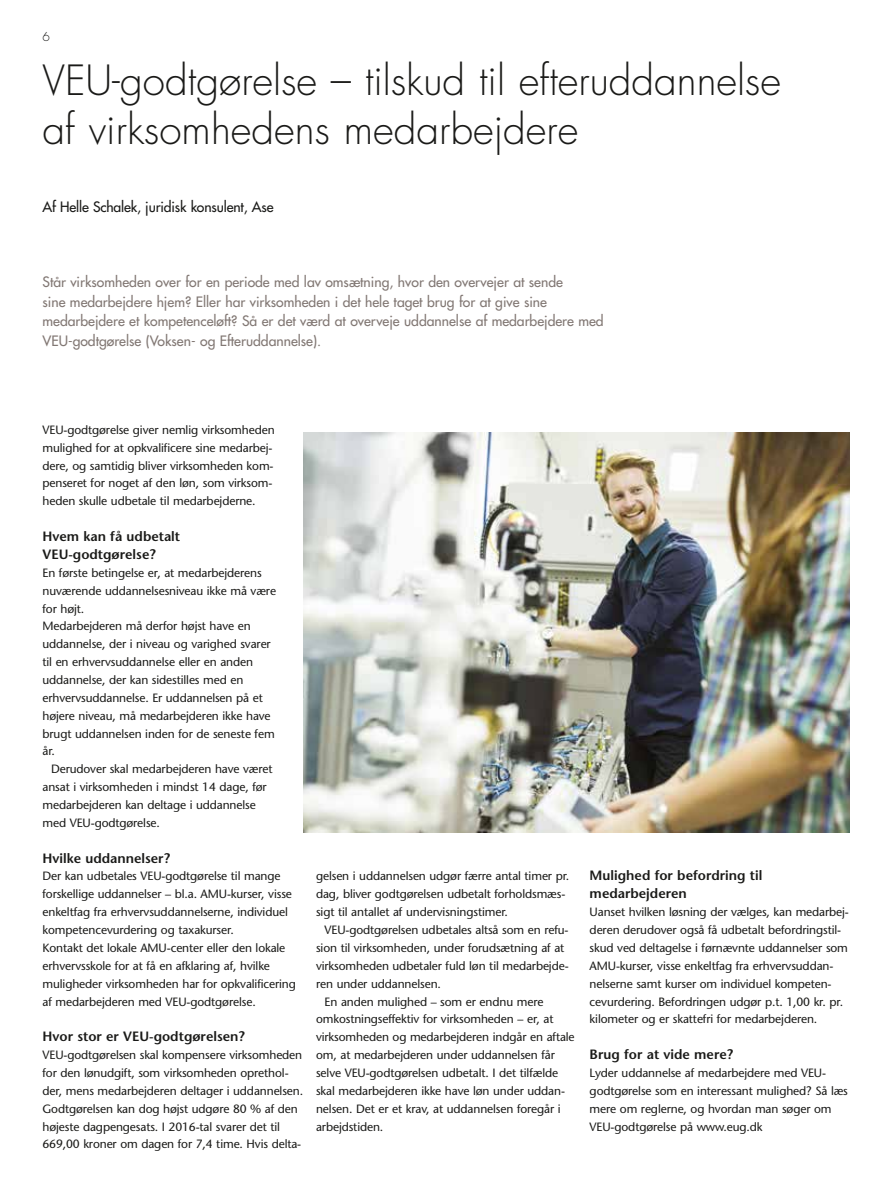
<style>
.page{position:relative;width:893px;height:1191px;background:#fff}
.page>*{position:absolute;margin:0;border:0;box-sizing:border-box;transform-origin:0 0}
.t1{font:300 40.5px/49.5px "Futura";color:#1a1a18}
.t2{font:13.95px/19.5px "Futura";color:#827874}
.t3{font:13.95px "Futura";letter-spacing:-.01em;color:#1a1a18}
.t4{font:600 13.5px/18px "Stone Sans";color:#1a1a18}
.t5{font:12px/17.9px "Stone Sans";letter-spacing:-.01em;color:#1a1a18}
.t6{font:300 12px "Futura";color:#1a1a18}
</style>
<div class="page">
<img style="left:303px;top:433px;width:547px;height:399px">
<p class="t6" style="left:43px;top:29px;width:9px">6</p>
<h1 class="t1" style="left:43px;top:56px;width:740px">VEU-godtgørelse – tilskud til efteruddannelse af virksomhedens medarbejdere</h1>
<p class="t3" style="left:43px;top:198px;width:233px">Af Helle Schalek, juridisk konsulent, Ase</p>
<p class="t2" style="left:43px;top:272px;width:563px">Står virksomheden over for en periode med lav omsætning, hvor den overvejer at sende<br>sine medarbejdere hjem? Eller har virksomheden i det hele taget brug for at give sine medarbejdere et kompetenceløft? Så er det værd at overveje uddannelse af medarbejdere med VEU-godtgørelse (Voksen- og Efteruddannelse).</p>
<p class="t5" style="left:43px;top:421px;width:234px">VEU-godtgørelse giver nemlig virksomheden mulighed for at opkvalificere sine medarbej&shy;dere, og samtidig bliver virksomheden kom&shy;penseret for noget af den løn, som virksom&shy;heden skulle udbetale til medarbejderne.</p>
<p class="t4" style="left:43px;top:527px;width:139px">Hvem kan få udbetalt<br>VEU-godtgørelse?</p>
<p class="t5" style="left:43px;top:563px;width:235px">En første betingelse er, at medarbejderens nuværende uddannelsesniveau ikke må være for højt.<br>Medarbejderen må derfor højst have en uddannelse, der i niveau og varighed svarer til en erhvervsuddannelse eller en anden uddannelse, der kan sidestilles med en erhvervsuddannelse. Er uddannelsen på et højere niveau, må medarbejderen ikke have brugt uddannelsen inden for de seneste fem år.</p>
<p class="t5" style="left:43px;top:760px;width:232px;text-indent:9px">Derudover skal medarbejderen have været ansat i virksomheden i mindst 14 dage, før medarbejderen kan deltage i uddannelse med VEU-godtgørelse.</p>
<p class="t4" style="left:43px;top:849px;width:129px">Hvilke uddannelser?</p>
<p class="t5" style="left:43px;top:867px;width:255px">Der kan udbetales VEU-godtgørelse til mange forskellige uddannelser – bl.a. AMU-kurser, visse enkeltfag fra erhvervsuddannelserne, individuel kompetencevurdering og taxakurser.<br>Kontakt det lokale AMU-center eller den lokale erhvervsskole for at få en afklaring af, hvilke muligheder virksomheden har for opkvalificering af medarbejderen med VEU-godtgørelse.</p>
<p class="t4" style="left:43px;top:1027px;width:204px">Hvor stor er VEU-godtgørelsen?</p>
<p class="t5" style="left:43px;top:1046px;width:262px">VEU-godtgørelsen skal kompensere virksomheden for den lønudgift, som virksomheden oprethol&shy;der, mens medarbejderen deltager i uddannelsen.<br>Godtgørelsen kan dog højst udgøre 80 % af den højeste dagpengesats. I 2016-tal svarer det til 669,00 kroner om dagen for 7,4 time. Hvis delta-</p>
<p class="t5" style="left:316px;top:867px;width:255px">gelsen i uddannelsen udgør færre antal timer pr. dag, bliver godtgørelsen udbetalt forholdsmæs&shy;sigt til antallet af undervisningstimer.</p>
<p class="t5" style="left:325px;top:921px;width:245px">VEU-godtgørelsen udbetales altså som en refu-</p>
<p class="t5" style="left:316px;top:938px;width:250px">sion til virksomheden, under forudsætning af at</p>
<p class="t5" style="left:316px;top:956px;width:254px">virksomheden udbetaler fuld løn til medarbejde-</p>
<p class="t5" style="left:316px;top:974px;width:126px">ren under uddannelsen.</p>
<p class="t5" style="left:325px;top:992px;width:220px">En anden mulighed – som er endnu mere</p>
<p class="t5" style="left:316px;top:1010px;width:239px">omkostningseffektiv for virksomheden – er, at</p>
<p class="t5" style="left:316px;top:1028px;width:260px">virksomheden og medarbejderen indgår en aftale</p>
<p class="t5" style="left:316px;top:1046px;width:240px">om, at medarbejderen under uddannelsen får</p>
<p class="t5" style="left:316px;top:1063px;width:244px">selve VEU-godtgørelsen udbetalt. I det tilfælde</p>
<p class="t5" style="left:316px;top:1081px;width:250px">skal medarbejderen ikke have løn under uddan-</p>
<p class="t5" style="left:316px;top:1099px;width:246px">nelsen. Det er et krav, at uddannelsen foregår i</p>
<p class="t5" style="left:316px;top:1117px;width:69px">arbejdstiden.</p>
<p class="t4" style="left:590px;top:866px;width:174px">Mulighed for befordring til medarbejderen</p>
<p class="t5" style="left:590px;top:903px;width:261px">Uanset hvilken løsning der vælges, kan medarbej&shy;deren derudover også få udbetalt befordringstil&shy;skud ved deltagelse i førnævnte uddannelser som AMU-kurser, visse enkeltfag fra erhvervsuddan&shy;nelserne samt kurser om individuel kompeten&shy;cevurdering. Befordringen udgør p.t. 1,00 kr. pr. kilometer og er skattefri for medarbejderen.</p>
<p class="t4" style="left:590px;top:1045px;width:145px">Brug for at vide mere?</p>
<p class="t5" style="left:590px;top:1064px;width:260px">Lyder uddannelse af medarbejdere med VEU&shy;godtgørelse som en interessant mulighed? Så læs mere om reglerne, og hvordan man søger om VEU-godtgørelse på www.eug.dk</p>
</div>
